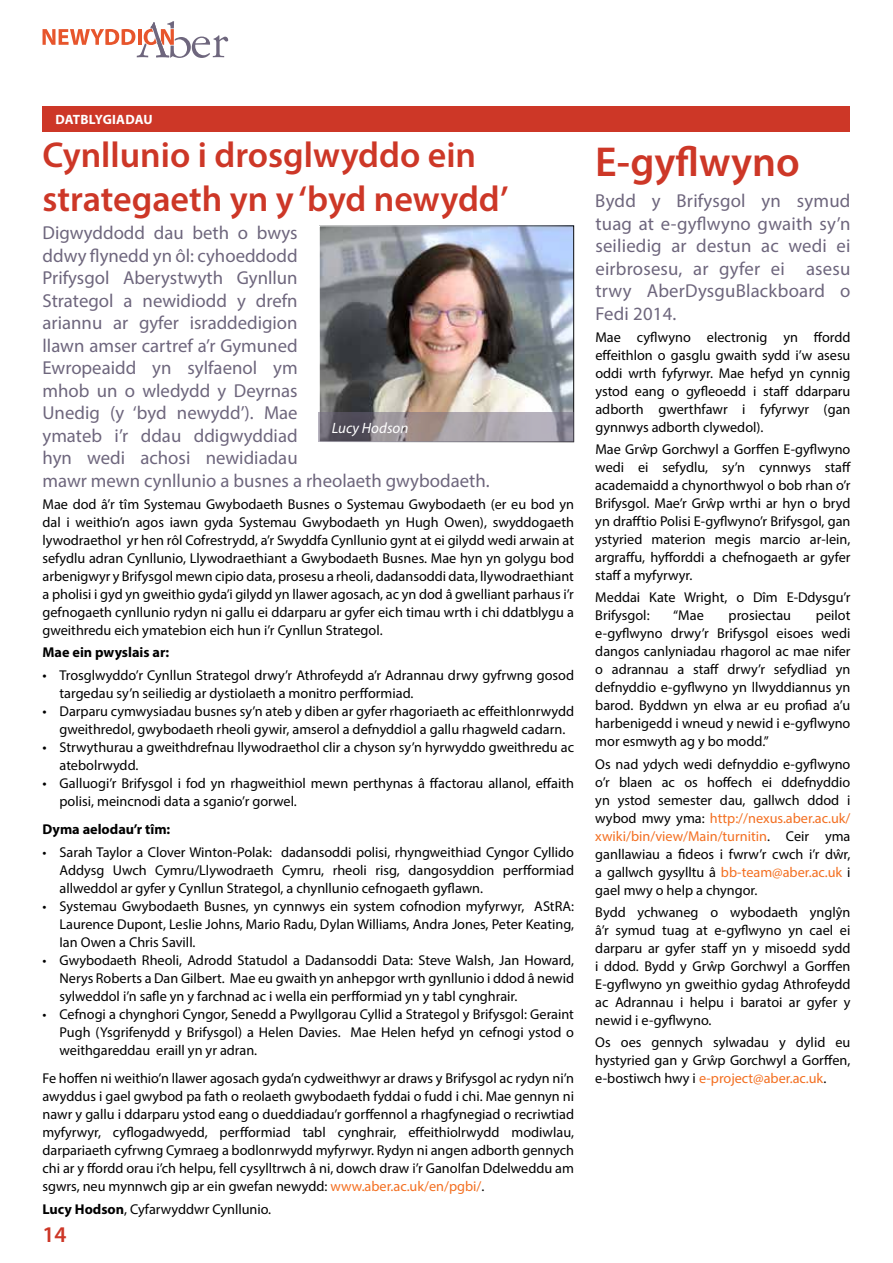
<style>
.page{position:relative;width:893px;height:1263px;background:#fff}
.page>*{position:absolute;margin:0;border:0;box-sizing:border-box;transform-origin:0 0}
.t1{font:600 42px "Myriad Pro";color:#cd3727}
.t2{font:600 36px/43.2px "Myriad Pro";color:#cd3727}
.t3{font:600 22.5px "Myriad Pro";color:#cd3727}
.t4{font:18.75px/22.5px "Myriad Pro";color:#6e667d;text-align:justify}
.t5{font:italic 15px "Myriad Pro";color:#fff}
.t6{font:14.25px/18px "Myriad Pro";color:#000;text-align:justify}
.t7{font:700 14.25px "Myriad Pro";color:#000}
.t8{font:700 13.5px "Myriad Pro";letter-spacing:.005em;color:#fff}
.s1{font-size:15px}
.s2{color:#f36f21}
.s3{font-weight:700}
</style>
<div class="page">
<div style="left:43px;top:106px;width:807px;height:26px;background:#cd3727"></div>
<img style="left:321px;top:227px;width:251px;height:185px">
<div style="left:319px;top:225px;width:255px;height:217px;border:1px solid #fff"></div>
<svg style="left:319px;top:412px;width:255px;height:30px;background:#948d94"></svg>
<svg style="left:43px;top:21px;width:185px;height:37px"></svg>
<p class="t8" style="left:55px;top:111px;width:99px">DATBLYGIADAU</p>
<h2 class="t2" style="left:43px;top:133px;width:468px">Cynllunio i drosglwyddo ein strategaeth yn y ‘byd newydd’</h2>
<p class="t4" style="left:43px;top:222px;width:449px;text-align:left">Digwyddodd dau beth o bwys<br>ddwy flynedd yn ôl: cyhoeddodd<br>Prifysgol Aberystwyth Gynllun<br>Strategol a newidiodd y drefn<br>ariannu ar gyfer israddedigion<br>llawn amser cartref a’r Gymuned<br>Ewropeaidd yn sylfaenol ym<br>mhob un o wledydd y Deyrnas<br>Unedig (y ‘byd newydd’). Mae<br>ymateb i’r ddau ddigwyddiad<br>hyn wedi achosi newidiadau<br>mawr mewn cynllunio a busnes a rheolaeth gwybodaeth.</p>
<p class="t6" style="left:43px;top:495px;width:533px">Mae dod â’r tîm Systemau Gwybodaeth Busnes o Systemau Gwybodaeth (er eu bod yn dal i weithio’n agos iawn gyda Systemau Gwybodaeth yn Hugh Owen), swyddogaeth lywodraethol yr hen rôl Cofrestrydd, a’r Swyddfa Cynllunio gynt at ei gilydd wedi arwain at sefydlu adran Cynllunio, Llywodraethiant a Gwybodaeth Busnes. Mae hyn yn golygu bod arbenigwyr y Brifysgol mewn cipio data, prosesu a rheoli, dadansoddi data, llywodraethiant a pholisi i gyd yn gweithio gyda’i gilydd yn llawer agosach, ac yn dod â gwelliant parhaus i’r gefnogaeth cynllunio rydyn ni gallu ei ddarparu ar gyfer eich timau wrth i chi ddatblygu a gweithredu eich ymatebion eich hun i’r Cynllun Strategol.</p>
<p class="t7" style="left:43px;top:643px;width:128px">Mae ein pwyslais ar:</p>
<p class="t6" style="left:60px;top:666px;width:516px;text-indent:-17px"><span class="s1">•</span> Trosglwyddo’r Cynllun Strategol drwy’r Athrofeydd a’r Adrannau drwy gyfrwng gosod targedau sy’n seiliedig ar dystiolaeth a monitro perfformiad.</p>
<p class="t6" style="left:43px;top:702px;width:533px;text-align:center"><span class="s1">•</span> Darparu cymwysiadau busnes sy’n ateb y diben ar gyfer rhagoriaeth ac effeithlonrwydd gweithredol, gwybodaeth rheoli gywir, amserol a defnyddiol a gallu rhagweld cadarn.</p>
<p class="t6" style="left:60px;top:738px;width:516px;text-indent:-17px"><span class="s1">•</span> Strwythurau a gweithdrefnau llywodraethol clir a chyson sy’n hyrwyddo gweithredu ac atebolrwydd.</p>
<p class="t6" style="left:60px;top:774px;width:516px;text-indent:-17px"><span class="s1">•</span> Galluogi’r Brifysgol i fod yn rhagweithiol mewn perthynas â ffactorau allanol, effaith polisi, meincnodi data a sganio’r gorwel.</p>
<p class="t7" style="left:43px;top:820px;width:129px">Dyma aelodau’r tîm:</p>
<p class="t6" style="left:60px;top:843px;width:516px;text-indent:-17px">• Sarah Taylor a Clover Winton-Polak: dadansoddi polisi, rhyngweithiad Cyngor Cyllido Addysg Uwch Cymru/Llywodraeth Cymru, rheoli risg, dangosyddion perfformiad allweddol ar gyfer y Cynllun Strategol, a chynllunio cefnogaeth gyflawn.</p>
<p class="t6" style="left:60px;top:897px;width:516px;text-indent:-17px">• Systemau Gwybodaeth Busnes, yn cynnwys ein system cofnodion myfyrwyr, AStRA:<br>Laurence Dupont, Leslie Johns, Mario Radu, Dylan Williams, Andra Jones, Peter Keating, Ian Owen a Chris Savill.</p>
<p class="t6" style="left:60px;top:951px;width:516px;text-indent:-17px">• Gwybodaeth Rheoli, Adrodd Statudol a Dadansoddi Data: Steve Walsh, Jan Howard, Nerys Roberts a Dan Gilbert. Mae eu gwaith yn anhepgor wrth gynllunio i ddod â newid sylweddol i’n safle yn y farchnad ac i wella ein perfformiad yn y tabl cynghrair.</p>
<p class="t6" style="left:60px;top:1005px;width:516px;text-indent:-17px">• Cefnogi a chynghori Cyngor, Senedd a Pwyllgorau Cyllid a Strategol y Brifysgol: Geraint Pugh (Ysgrifenydd y Brifysgol) a Helen Davies. Mae Helen hefyd yn cefnogi ystod o weithgareddau eraill yn yr adran.</p>
<p class="t6" style="left:43px;top:1069px;width:533px">Fe hoffen ni weithio’n llawer agosach gyda’n cydweithwyr ar draws y Brifysgol ac rydyn ni’n awyddus i gael gwybod pa fath o reolaeth gwybodaeth fyddai o fudd i chi. Mae gennyn ni nawr y gallu i ddarparu ystod eang o dueddiadau’r gorffennol a rhagfynegiad o recriwtiad myfyrwyr, cyflogadwyedd, perfformiad tabl cynghrair, effeithiolrwydd modiwlau, darpariaeth cyfrwng Cymraeg a bodlonrwydd myfyrwyr. Rydyn ni angen adborth gennych chi ar y ffordd orau i’ch helpu, fell cysylltrwch â ni, dowch draw i’r Ganolfan Ddelweddu am sgwrs, neu mynnwch gip ar ein gwefan newydd: <span class="s2">www.aber.ac.uk/en/pgbi/</span>.</p>
<p class="t6" style="left:43px;top:1199px;width:230px"><span class="s3">Lucy Hodson</span>, Cyfarwyddwr Cynllunio.</p>
<p class="t5" style="left:332px;top:419px;width:78px">Lucy Hodson</p>
<h3 class="t3" style="left:43px;top:1220px;width:26px">14</h3>
<h1 class="t1" style="left:595px;top:135px;width:206px">E-gyflwyno</h1>
<h3 class="t4" style="left:595px;top:189px;width:257px">Bydd y Brifysgol yn symud tuag at e-gyflwyno gwaith sy’n seiliedig ar destun ac wedi ei eirbrosesu, ar gyfer ei asesu trwy AberDysguBlackboard o Fedi 2014.</h3>
<p class="t6" style="left:595px;top:328px;width:257px">Mae cyflwyno electronig yn ffordd effeithlon o gasglu gwaith sydd i’w asesu oddi wrth fyfyrwyr. Mae hefyd yn cynnig ystod eang o gyfleoedd i staff ddarparu adborth gwerthfawr i fyfyrwyr (gan gynnwys adborth clywedol).</p>
<p class="t6" style="left:595px;top:440px;width:257px">Mae Grŵp Gorchwyl a Gorffen E-gyflwyno wedi ei sefydlu, sy’n cynnwys staff academaidd a chynorthwyol o bob rhan o’r Brifysgol. Mae’r Grŵp wrthi ar hyn o bryd yn drafftio Polisi E-gyflwyno’r Brifysgol, gan ystyried materion megis marcio ar-lein, argraffu, hyfforddi a chefnogaeth ar gyfer staff a myfyrwyr.</p>
<p class="t6" style="left:595px;top:588px;width:257px">Meddai Kate Wright, o Dîm E-Ddysgu’r<br>Brifysgol:</p>
<p class="t6" style="left:595px;top:606px;width:257px;text-indent:221px">peilot e-gyflwyno drwy’r Brifysgol eisoes wedi dangos canlyniadau rhagorol ac mae nifer o adrannau a staff drwy’r sefydliad yn defnyddio e-gyflwyno yn llwyddiannus yn barod. Byddwn yn elwa ar eu profiad a’u harbenigedd i wneud y newid i e-gyflwyno mor esmwyth ag y bo modd.”</p>
<p class="t6" style="left:595px;top:755px;width:257px">Os nad ydych wedi defnyddio e-gyflwyno o’r blaen ac os hoffech ei ddefnyddio yn ystod semester dau, gallwch ddod i wybod mwy yma: <span class="s2">http://nexus.aber.ac.uk/ xwiki/bin/view/Main/turnitin</span>. Ceir yma ganllawiau a fideos i fwrw’r cwch i’r dŵr, a gallwch gysylltu â <span class="s2">bb-team@aber.ac.uk</span> i gael mwy o help a chyngor.</p>
<p class="t6" style="left:595px;top:903px;width:257px">Bydd ychwaneg o wybodaeth ynglŷn â’r symud tuag at e-gyflwyno yn cael ei darparu ar gyfer staff yn y misoedd sydd i ddod. Bydd y Grŵp Gorchwyl a Gorffen E-gyflwyno yn gweithio gydag Athrofeydd ac Adrannau i helpu i baratoi ar gyfer y newid i e-gyflwyno.</p>
<p class="t6" style="left:595px;top:1033px;width:257px">Os oes gennych sylwadau y dylid eu hystyried gan y Grŵp Gorchwyl a Gorffen, e-bostiwch hwy i <span class="s2">e-project@aber.ac.uk</span>.</p>
<p class="t6" style="left:673px;top:606px;width:32px">“Mae</p>
<p class="t6" style="left:729px;top:606px;width:64px">prosiectau</p>
</div>
